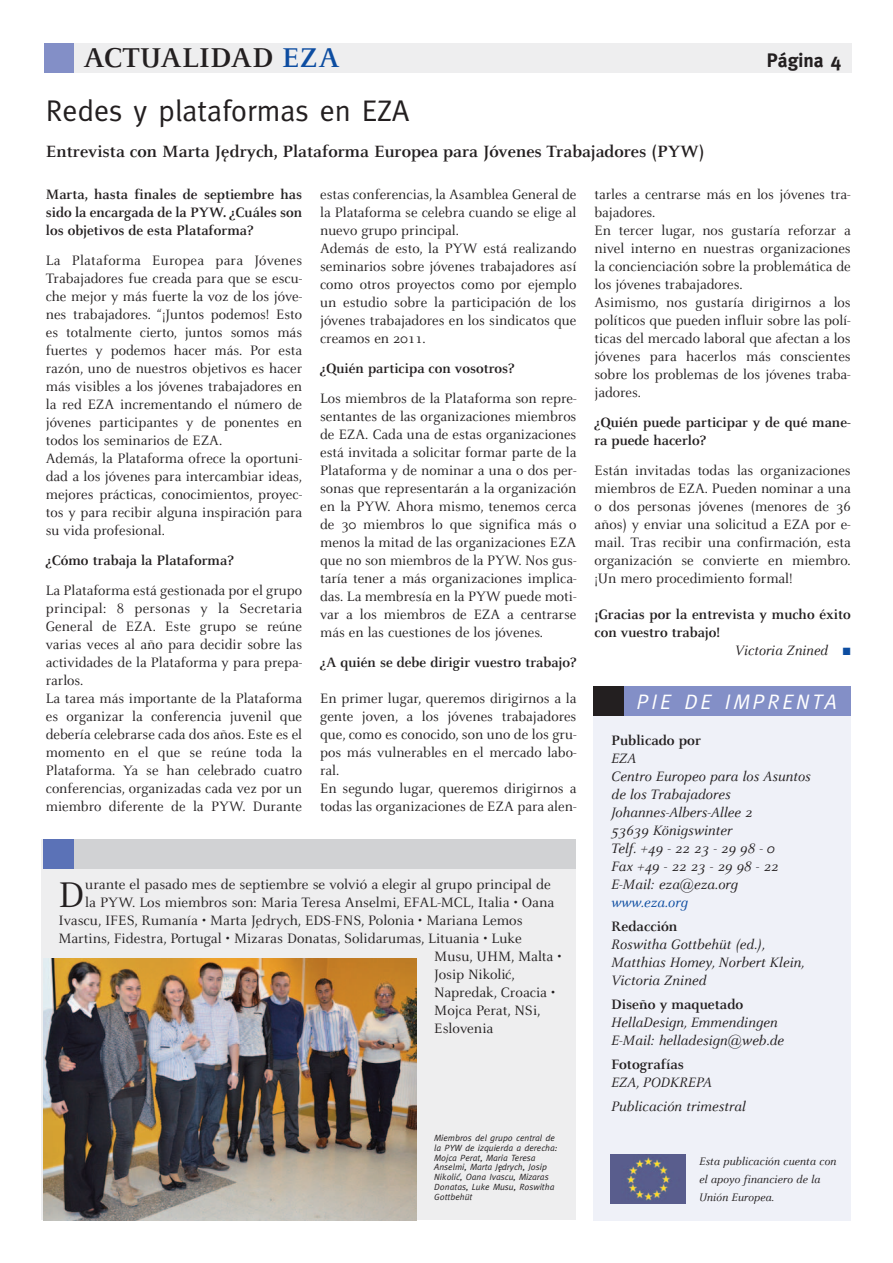
<style>
.page{position:relative;width:893px;height:1263px;background:#fff}
.page>*{position:absolute;margin:0;border:0;box-sizing:border-box;transform-origin:0 0}
.t1{font:39.3px "Celeste";color:#231f20}
.t2{font:30px "Meta";color:#231f20}
.t3{font:700 30px "Celeste";color:#231f20}
.t4{font:italic 21px "Meta";letter-spacing:.14em;color:#fff}
.t5{font:700 19.5px "Meta";color:#231f20}
.t6{font:700 18px "Celeste";color:#231f20}
.t7{font:15px/18px "Celeste";color:#231f20}
.t8{font:700 15px/18px "Celeste";color:#231f20;text-align:justify}
.t9{font:italic 15px/18px "Celeste";color:#231f20}
.t10{font:italic 15px "Celeste";color:#0d4da1}
.t11{font:italic 12px/18px "Celeste";color:#231f20}
.t12{font:italic 9px/9.9px "Meta";color:#231f20}
.s1{color:#0d4da1}
</style>
<div class="page">
<div style="left:42px;top:840px;width:534px;height:380px;background:#eeeeef"></div>
<div style="left:61px;top:839px;width:515px;height:30px;background:#d1d2d4"></div>
<div style="left:43px;top:839px;width:31px;height:30px;background:#5b72b7"></div>
<img style="left:43px;top:958px;width:373px;height:262px">
<div style="left:44px;top:44px;width:808px;height:29px;background:#eeeeef"></div>
<div style="left:44px;top:44px;width:29px;height:29px;background:#838fc7"></div>
<div style="left:593px;top:688px;width:257px;height:532px;background:#eff1f8"></div>
<div style="left:593px;top:687px;width:257px;height:29px;background:#838fc7"></div>
<div style="left:593px;top:687px;width:30px;height:29px;background:#231f20"></div>
<img style="left:610px;top:1155px;width:76px;height:48px">
<h2 class="t3" style="left:84px;top:39px;width:258px">ACTUALIDAD <span class="s1">EZA</span></h2>
<h3 class="t5" style="left:767px;top:49px;width:76px">Página 4</h3>
<h2 class="t2" style="left:46px;top:93px;width:365px">Redes y plataformas en EZA</h2>
<p class="t6" style="left:46px;top:140px;width:660px">Entrevista con Marta Jedrych, Plataforma Europea para Jóvenes Trabajadores (PYW)</p>
<p class="t6" style="left:223px;top:152px;width:6px">‘</p>
<p class="t8" style="left:46px;top:184px;width:258px">Marta, hasta finales de septiembre has sido la encargada de la PYW. ¿Cuáles son los objetivos de esta Plataforma?</p>
<p class="t7" style="left:46px;top:250px;width:258px">La Plataforma Europea para Jóvenes Trabajadores fue creada para que se escu&shy;che mejor y más fuerte la voz de los jóve&shy;nes trabajadores. “¡Juntos podemos! Esto es totalmente cierto, juntos somos más fuertes y podemos hacer más. Por esta razón, uno de nuestros objetivos es hacer más visibles a los jóvenes trabajadores en la red EZA incrementando el número de jóvenes participantes y de ponentes en todos los seminarios de EZA.<br>Además, la Plataforma ofrece la oportuni&shy;dad a los jóvenes para intercambiar ideas, mejores prácticas, conocimientos, proyec&shy;tos y para recibir alguna inspiración para su vida profesional.</p>
<p class="t8" style="left:46px;top:550px;width:189px">¿Cómo trabaja la Plataforma?</p>
<p class="t7" style="left:46px;top:580px;width:258px">La Plataforma está gestionada por el grupo principal: 8 personas y la Secretaria General de EZA. Este grupo se reúne varias veces al año para decidir sobre las actividades de la Plataforma y para prepa&shy;rarlos.<br>La tarea más importante de la Plataforma es organizar la conferencia juvenil que debería celebrarse cada dos años. Este es el momento en el que se reúne toda la Plataforma. Ya se han celebrado cuatro conferencias, organizadas cada vez por un miembro diferente de la PYW. Durante</p>
<p class="t7" style="left:320px;top:184px;width:258px">estas conferencias, la Asamblea General de la Plataforma se celebra cuando se elige al nuevo grupo principal.<br>Además de esto, la PYW está realizando seminarios sobre jóvenes trabajadores así como otros proyectos como por ejemplo un estudio sobre la participación de los jóvenes trabajadores en los sindicatos que creamos en 2011.</p>
<p class="t8" style="left:320px;top:358px;width:196px">¿Quién participa con vosotros?</p>
<p class="t7" style="left:320px;top:388px;width:258px;text-align:justify">Los miembros de la Plataforma son repre&shy;sentantes de las organizaciones miembros de EZA. Cada una de estas organizaciones está invitada a solicitar formar parte de la Plataforma y de nominar a una o dos per&shy;sonas que representarán a la organización en la PYW. Ahora mismo, tenemos cerca de 30 miembros lo que significa más o menos la mitad de las organizaciones EZA que no son miembros de la PYW. Nos gus&shy;taría tener a más organizaciones implica&shy;das. La membresía en la PYW puede moti&shy;var a los miembros de EZA a centrarse más en las cuestiones de los jóvenes.</p>
<p class="t8" style="left:320px;top:652px;width:258px">¿A quién se debe dirigir vuestro trabajo?</p>
<p class="t7" style="left:320px;top:688px;width:258px">En primer lugar, queremos dirigirnos a la gente joven, a los jóvenes trabajadores que, como es conocido, son uno de los gru&shy;pos más vulnerables en el mercado labo&shy;ral.<br>En segundo lugar, queremos dirigirnos a todas las organizaciones de EZA para alen-</p>
<h1 class="t1" style="left:58px;top:870px;width:27px">D</h1>
<p class="t7" style="left:85px;top:874px;width:467px">urante el pasado mes de septiembre se volvió a elegir al grupo principal de</p>
<p class="t7" style="left:85px;top:892px;width:471px">la PYW. Los miembros son: Maria Teresa Anselmi, EFAL-MCL, Italia • Oana</p>
<p class="t7" style="left:58px;top:910px;width:466px">Ivascu, IFES, Rumanía • Marta Jedrych, EDS-FNS, Polonia • Mariana Lemos</p>
<p class="t7" style="left:256px;top:921px;width:5px">‘</p>
<p class="t7" style="left:434px;top:928px;width:129px;text-indent:-376px">Martins, Fidestra, Portugal • Mizaras Donatas, Solidarumas, Lituania • Luke<br>Musu, UHM, Malta •<br>Josip Nikoli´c,<br>Napredak, Croacia •<br>Mojca Perat, NSi,<br>Eslovenia</p>
<p class="t12" style="left:434px;top:1133px;width:125px">Miembros del grupo central de la PYW de izquierda a derecha:<br>Mojca Perat, Maria Teresa<br>Anselmi, Marta Jedrych, Josip</p>
<p class="t12" style="left:498px;top:1168px;width:4px">‘</p>
<p class="t12" style="left:434px;top:1172px;width:122px">Nikoli ´c, Oana Ivascu, Mizaras<br>Donatas, Luke Musu, Roswitha<br>Gottbehüt</p>
<p class="t7" style="left:594px;top:184px;width:258px">tarles a centrarse más en los jóvenes tra&shy;bajadores.<br>En tercer lugar, nos gustaría reforzar a nivel interno en nuestras organizaciones la concienciación sobre la problemática de los jóvenes trabajadores.<br>Asimismo, nos gustaría dirigirnos a los políticos que pueden influir sobre las polí&shy;ticas del mercado laboral que afectan a los jóvenes para hacerlos más conscientes sobre los problemas de los jóvenes traba&shy;jadores.</p>
<p class="t8" style="left:594px;top:412px;width:258px">¿Quién puede participar y de qué mane&shy;ra puede hacerlo?</p>
<p class="t7" style="left:594px;top:460px;width:258px;text-align:justify">Están invitadas todas las organizaciones miembros de EZA. Pueden nominar a una o dos personas jóvenes (menores de 36 años) y enviar una solicitud a EZA por e&shy;mail. Tras recibir una confirmación, esta organización se convierte en miembro. ¡Un mero procedimiento formal!</p>
<p class="t8" style="left:594px;top:604px;width:258px">¡Gracias por la entrevista y mucho éxito</p>
<p class="t8" style="left:594px;top:622px;width:127px">con vuestro trabajo!</p>
<p class="t9" style="left:735px;top:640px;width:117px">Victoria Znined <span class="s1">■</span></p>
<h3 class="t4" style="left:637px;top:689px;width:202px">PIE DE IMPRENTA</h3>
<p class="t8" style="left:611px;top:730px;width:91px">Publicado por</p>
<p class="t9" style="left:611px;top:748px;width:201px">EZA<br>Centro Europeo para los Asuntos de los Trabajadores<br>Johannes-Albers-Allee 2<br>53639 Königswinter<br>Telf. +49 - 22 23 - 29 98 - 0<br>Fax +49 - 22 23 - 29 98 - 22<br>E-Mail: eza@eza.org</p>
<p class="t10" style="left:611px;top:893px;width:78px">www.eza.org</p>
<p class="t8" style="left:611px;top:916px;width:68px">Redacción</p>
<p class="t9" style="left:611px;top:934px;width:195px">Roswitha Gottbehüt (ed.),<br>Matthias Homey, Norbert Klein,<br>Victoria Znined</p>
<p class="t8" style="left:611px;top:994px;width:134px">Diseño y maquetado</p>
<p class="t9" style="left:611px;top:1012px;width:174px">HellaDesign, Emmendingen<br>E-Mail: helladesign@web.de</p>
<p class="t8" style="left:611px;top:1054px;width:74px">Fotografías</p>
<p class="t9" style="left:611px;top:1069px;width:136px;line-height:24px">EZA, PODKREPA<br>Publicación trimestral</p>
<p class="t11" style="left:699px;top:1151px;width:139px">Esta publicación cuenta con el apoyo financiero de la<br>Unión Europea.</p>
</div>
